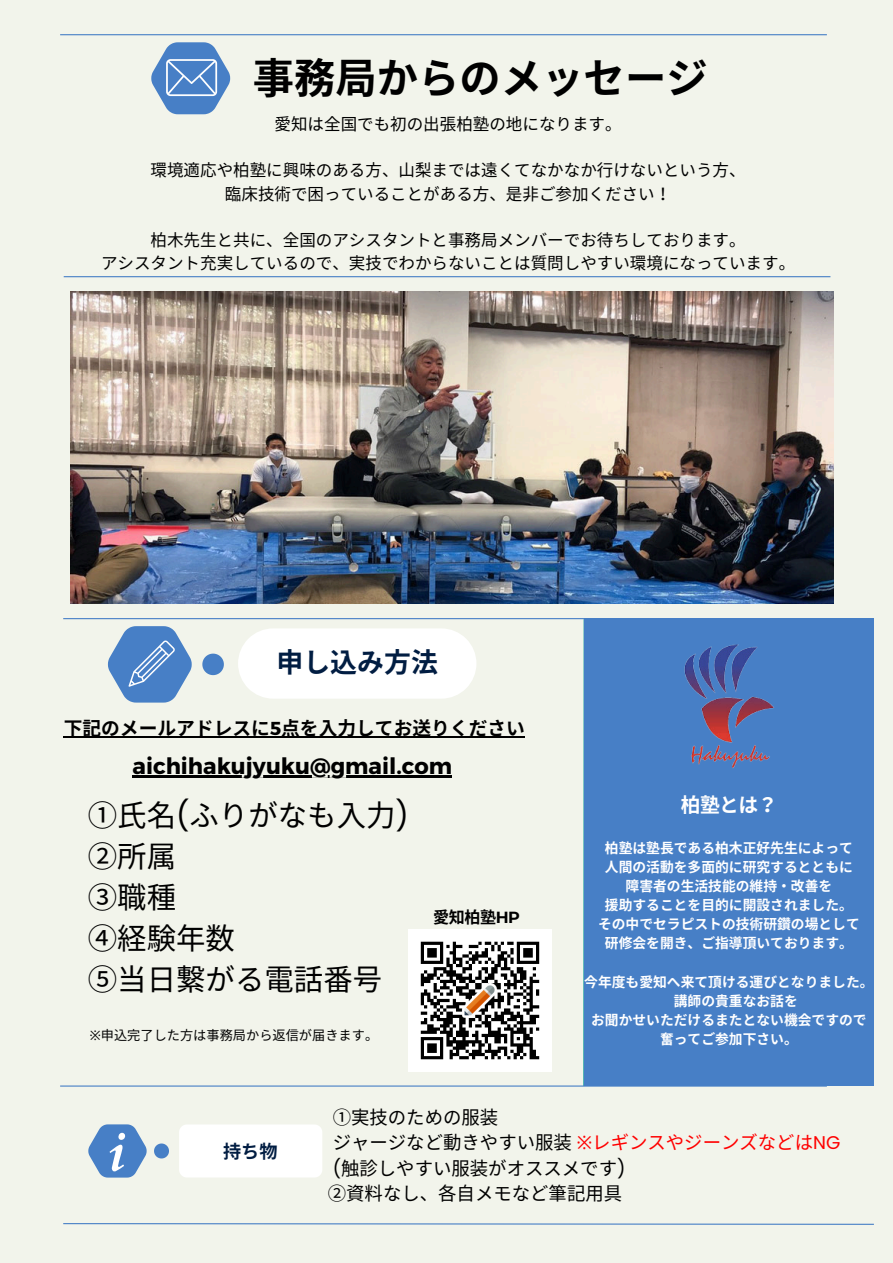
<style>
.page{position:relative;width:893px;height:1263px;background:#f2f4eb}
.page>*{position:absolute;margin:0;border:0;box-sizing:border-box;transform-origin:0 0}
.t1{font:700 41.33px "Noto Sans CJ Ksc";color:#000}
.t2{font:29.4px/41px "Noto Sans CJ Ksc";color:#000}
.t3{font:700 26.92px "Noto Sans CJ Ksc";color:#011d42}
.t4{font:700 22.5px "Montserrat";color:#000}
.t5{font:700 19.8px "Noto Sans CJ Ksc";color:#fff}
.t6{font:700 18.75px "Noto Sans CJ Ksc";color:#000}
.t7{font:18.38px/25.3px "Noto Sans CJ Ksc";color:#000}
.t8{font:700 18.08px "Noto Sans CJ Ksc";color:#011d42}
.t9{font:16.5px "Noto Sans CJ Ksc";color:#000}
.t10{font:700 16.05px "Noto Sans CJ Ksc";color:#000}
.t11{font:700 13.8px "Noto Sans CJ Ksc";color:#fff}
.t12{font:13.2px "Noto Sans CJ Ksc";color:#000}
.s1{font-family:"Montserrat"}
.s2{font-family:"Poppins"}
.s3{font-family:"Noto Sans"}
.s4{font-family:"Noto Sans";color:#f00}
.s5{color:#f00}
.s6{font-family:"Poppins";color:#f00}
</style>
<div class="page">
<svg style="left:582px;top:619px;width:3px;height:468px"></svg>
<hr style="left:64px;top:276px;width:766px;height:1px;background:#477fc6">
<hr style="left:63px;top:618px;width:767px;height:1px;background:#477fc6">
<hr style="left:60px;top:1085px;width:767px;height:1px;background:#477fc6">
<svg style="left:63px;top:1223px;width:811px;height:2px;background:#90b1d5"></svg>
<hr style="left:60px;top:34px;width:767px;height:1px;background:#477fc6">
<div style="left:584px;top:619px;width:290px;height:467px;background:#477fc6"></div>
<svg style="left:151px;top:42px;width:79px;height:72px"></svg>
<img style="left:70px;top:291px;width:763px;height:312px">
<img style="left:409px;top:929px;width:142px;height:143px">
<svg style="left:202px;top:654px;width:22px;height:21px"></svg>
<svg style="left:108px;top:626px;width:84px;height:77px"></svg>
<svg style="left:238px;top:628px;width:238px;height:71px;background:#fefefd"></svg>
<div style="left:179px;top:1125px;width:143px;height:52px;background:#fff"></div>
<svg style="left:154px;top:1143px;width:15px;height:15px"></svg>
<svg style="left:88px;top:1124px;width:59px;height:53px"></svg>
<img style="left:684px;top:644px;width:90px;height:124px">
<hr style="left:64px;top:736px;width:461px;height:2px;background:#000">
<hr style="left:132px;top:775px;width:320px;height:2px;background:#000">
<p class="t1" style="left:253px;top:45px;width:456px">事務局からのメッセージ</p>
<h5 class="t9" style="left:274px;top:111px;width:349px">愛知は全国でも初の出張柏塾の地になります。</h5>
<h4 class="t9" style="left:151px;top:157px;width:596px">環境適応や柏塾に興味のある方、山梨までは遠くてなかなか行けないという方、</h4>
<h3 class="t9" style="left:225px;top:180px;width:434px">臨床技術で困っていることがある方、是非ご参加ください！</h3>
<p class="t9" style="left:151px;top:226px;width:596px">柏木先生と共に、全国のアシスタントと事務局メンバーでお待ちしております。</p>
<p class="t9" style="left:101px;top:250px;width:695px">アシスタント充実しているので、実技でわからないことは質問しやすい環境になっています。</p>
<p class="t3" style="left:276px;top:640px;width:162px">申し込み方法</p>
<p class="t6" style="left:64px;top:713px;width:463px">下記のメールアドレスに<span class="s1">5</span>点を入力してお送りください</p>
<p class="t4" style="left:132px;top:751px;width:321px">aichihakujyuku@gmail.com</p>
<p class="t2" style="left:88px;top:793px;width:322px">①氏名<span class="s2">(</span>ふりがなも入力<span class="s2">)<br></span>②所属<br>③職種<br>④経験年数<br>⑤当日繋がる電話番号</p>
<p class="t5" style="left:681px;top:789px;width:88px">柏塾とは？</p>
<p class="t11" style="left:605px;top:837px;width:249px">柏塾は塾長である柏木正好先生によって</p>
<p class="t11" style="left:605px;top:856px;width:249px">人間の活動を多面的に研究するとともに</p>
<p class="t11" style="left:625px;top:875px;width:208px">障害者の生活技能の維持・改善を</p>
<p class="t11" style="left:605px;top:894px;width:249px">援助することを目的に開設されました。</p>
<p class="t11" style="left:598px;top:913px;width:263px">その中でセラピストの技術研鑽の場として</p>
<p class="t11" style="left:605px;top:932px;width:249px">研修会を開き、ご指導頂いております。</p>
<p class="t11" style="left:584px;top:971px;width:291px">今年度も愛知へ来て頂ける運びとなりました。</p>
<p class="t11" style="left:674px;top:990px;width:125px">講師の貴重なお話を</p>
<p class="t11" style="left:591px;top:1009px;width:277px">お聞かせいただけるまたとない機会ですので</p>
<p class="t10" style="left:433px;top:904px;width:88px">愛知柏塾<span class="s1">HP</span></p>
<h2 class="t12" style="left:90px;top:1024px;width:290px"><span class="s3">※</span>申込完了した方は事務局から返信が届きます。</h2>
<p class="t11" style="left:660px;top:1028px;width:139px">奮ってご参加下さい。</p>
<p class="t8" style="left:223px;top:1137px;width:56px">持ち物</p>
<h1 class="t7" style="left:328px;top:1103px;width:514px">①実技のための服装<br>ジャージなど動きやすい服装 <span class="s4">※</span><span class="s5">レギンスやジーンズなどは</span><span class="s6">NG </span><span class="s2">(</span>触診しやすい服装がオススメです<span class="s2">)<br></span>②資料なし、各自メモなど筆記用具</h1>
</div>
